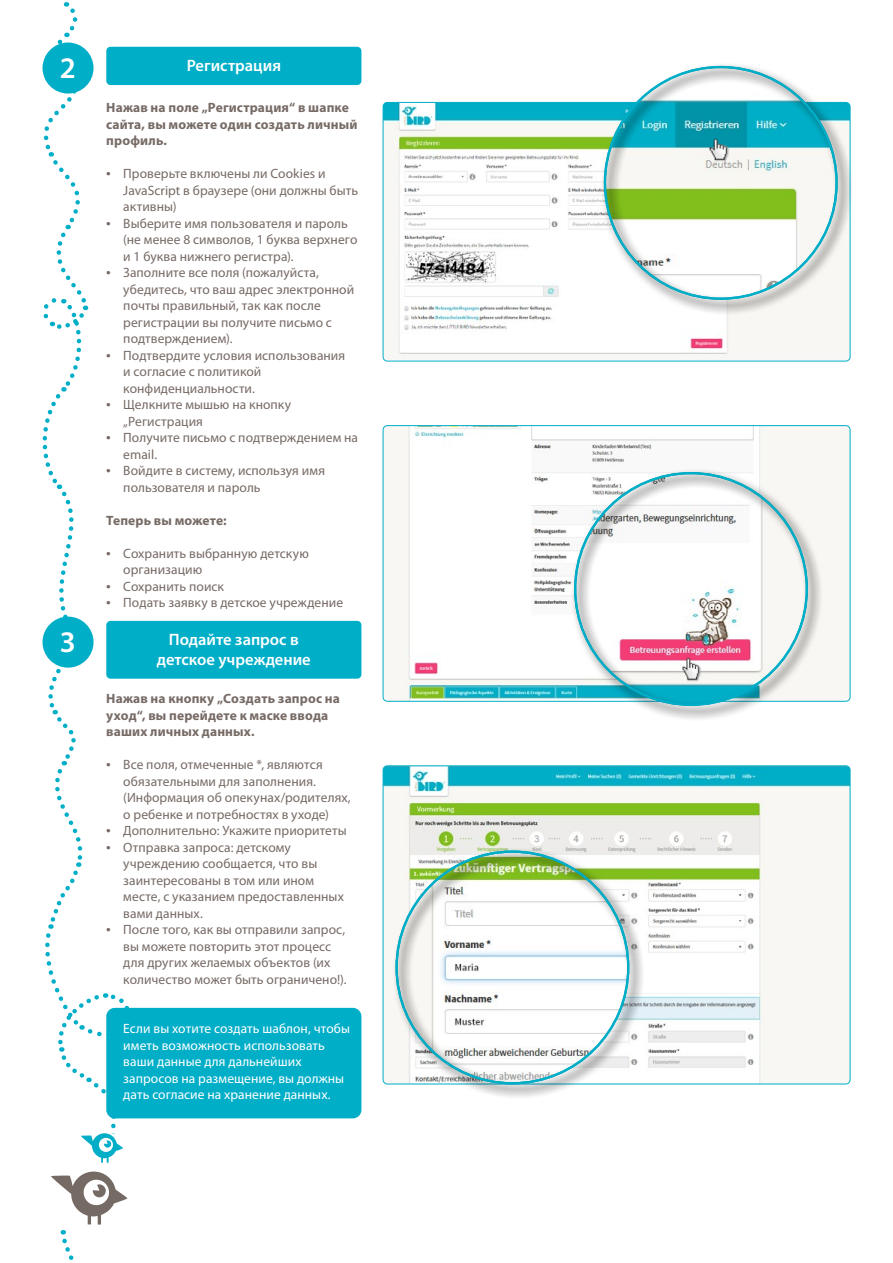
<style>
.page{position:relative;width:893px;height:1263px;background:#fff}
.page>*{position:absolute;margin:0;border:0;box-sizing:border-box;transform-origin:0 0}
.t1{font:600 30px "Myriad Pro";color:#fff}
.t2{font:600 16.5px/19.8px "Myriad Pro";color:#fff;text-align:center}
.t3{font:13.5px/16.5px "Myriad Pro";letter-spacing:.005em;color:#766a65}
.t4{font:700 13.5px/16.5px "Myriad Pro";letter-spacing:.01em;color:#766a65}
.t5{font:13.5px/16.5px "Myriad Pro";letter-spacing:.005em;color:#fff}
.s1{font-size:16.5px}
</style>
<div class="page">
<img style="left:383px;top:766px;width:467px;height:318px">
<img style="left:383px;top:426px;width:467px;height:275px">
<img style="left:383px;top:102px;width:467px;height:259px">
<svg style="left:392px;top:847px;width:252px;height:250px"></svg>
<svg style="left:571px;top:469px;width:252px;height:250px"></svg>
<svg style="left:601px;top:65px;width:250px;height:250px"></svg>
<img style="left:708px;top:135px;width:21px;height:27px">
<img style="left:680px;top:655px;width:22px;height:27px">
<div style="left:106px;top:1008px;width:255px;height:110px;background:#00aec8;border-radius:9px"></div>
<div style="left:106px;top:621px;width:255px;height:58px;background:#00aec8;border-radius:4px"></div>
<div style="left:106px;top:47px;width:255px;height:38px;background:#00aec8;border-radius:4px"></div>
<svg style="left:42px;top:2px;width:91px;height:1258px"></svg>
<h1 class="t1" style="left:60px;top:49px;width:18px">2</h1>
<p class="t2" style="left:187px;top:55px;width:96px">Регистрация</p>
<h1 class="t1" style="left:60px;top:623px;width:18px">3</h1>
<p class="t4" style="left:106px;top:99px;width:253px">Нажав на поле „Регистрация“ в шапке сайта, вы можете один создать личный профиль.</p>
<p class="t3" style="left:123px;top:165px;width:236px;text-indent:-17px"><span class="s1">•</span> Проверьте включены ли Cookies и<br>JavaScript в браузере (они должны быть активны)</p>
<p class="t3" style="left:123px;top:215px;width:236px;text-indent:-17px"><span class="s1">•</span> Выберите имя пользователя и пароль (не менее 8 символов, 1 буква верхнего и 1 буква нижнего регистра).</p>
<p class="t3" style="left:123px;top:264px;width:232px;text-indent:-17px"><span class="s1">•</span> Заполните все поля (пожалуйста, убедитесь, что ваш адрес электронной почты правильный, так как после регистрации вы получите письмо с подтверждением).</p>
<p class="t3" style="left:123px;top:347px;width:223px;text-indent:-17px"><span class="s1">•</span> Подтвердите условия использования и согласие с политикой конфиденциальности.</p>
<p class="t3" style="left:123px;top:396px;width:169px;text-indent:-17px"><span class="s1">•</span> Щелкните мышью на кнопку „Регистрация</p>
<p class="t3" style="left:123px;top:429px;width:236px;text-indent:-17px"><span class="s1">•</span> Получите письмо с подтверждением на email.</p>
<p class="t3" style="left:123px;top:462px;width:203px;text-indent:-17px"><span class="s1">•</span> Войдите в систему, используя имя пользователя и пароль</p>
<p class="t4" style="left:106px;top:511px;width:122px">Теперь вы можете:</p>
<p class="t3" style="left:123px;top:545px;width:187px;text-indent:-17px"><span class="s1">•</span> Сохранить выбранную детскую организацию</p>
<p class="t3" style="left:106px;top:578px;width:119px"><span class="s1">•</span> Сохранить поиск</p>
<p class="t3" style="left:106px;top:594px;width:238px"><span class="s1">•</span> Подать заявку в детское учреждение</p>
<p class="t2" style="left:157px;top:629px;width:155px">Подайте запрос в детское учреждение</p>
<p class="t4" style="left:106px;top:690px;width:235px">Нажав на кнопку „Создать запрос на уход“, вы перейдете к маске ввода ваших личных данных.</p>
<p class="t3" style="left:123px;top:756px;width:229px;text-indent:-17px"><span class="s1">•</span> Все поля, отмеченные *, являются обязательными для заполнения. (Информация об опекунах/родителях, о ребенке и потребностях в уходе)</p>
<p class="t3" style="left:106px;top:822px;width:242px"><span class="s1">•</span> Дополнительно: Укажите приоритеты</p>
<p class="t3" style="left:123px;top:839px;width:222px;text-indent:-17px"><span class="s1">•</span> Отправка запроса: детскому учреждению сообщается, что вы заинтересованы в том или ином месте, с указанием предоставленных вами данных.</p>
<p class="t3" style="left:123px;top:921px;width:225px;text-indent:-17px"><span class="s1">•</span> После того, как вы отправили запрос, вы можете повторить этот процесс для других желаемых объектов (их количество может быть ограничено!).</p>
<p class="t5" style="left:123px;top:1020px;width:228px">Если вы хотите создать шаблон, чтобы иметь возможность использовать ваши данные для дальнейших запросов на размещение, вы должны дать согласие на хранение данных.</p>
</div>
